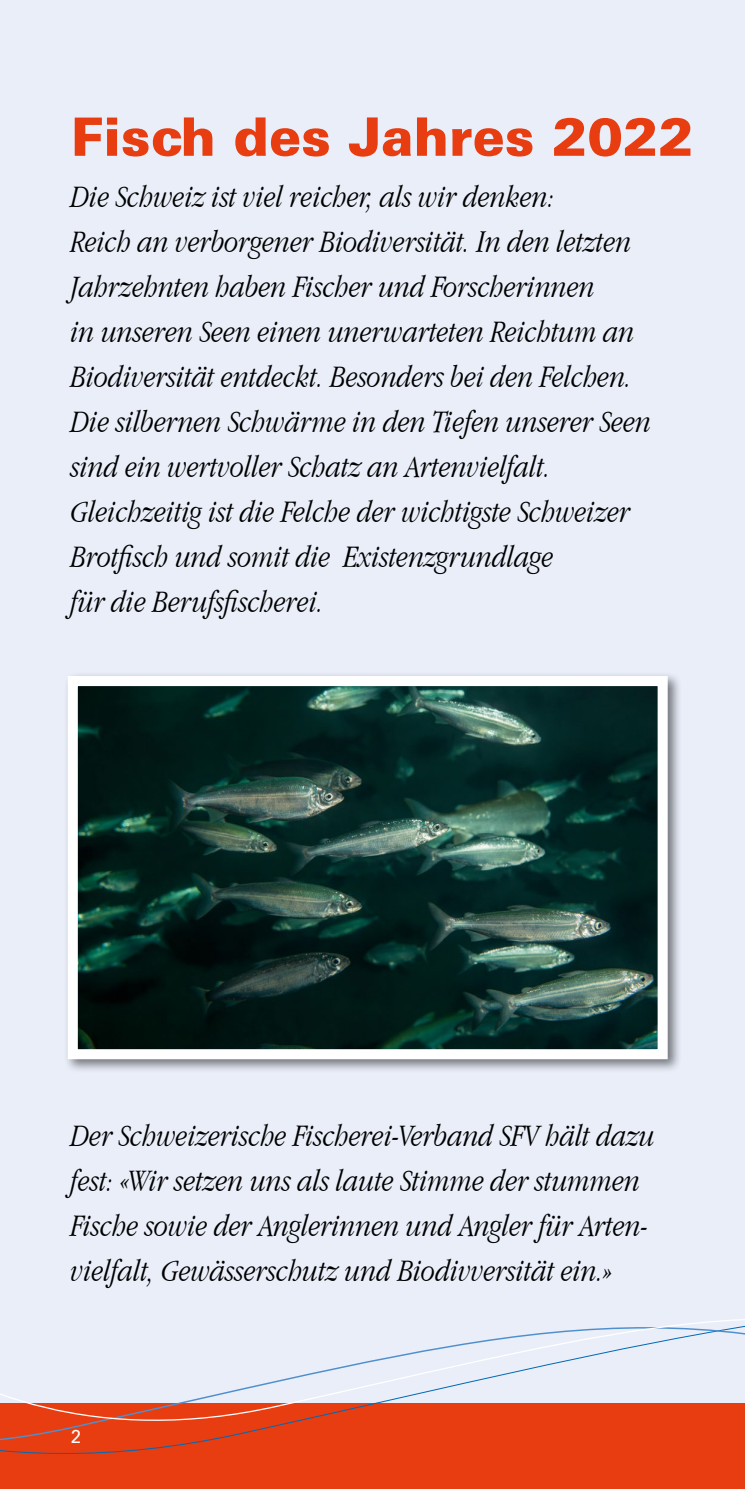
<style>
.page{position:relative;width:745px;height:1489px;background:#fff}
.page>*{position:absolute;margin:0;border:0;box-sizing:border-box;transform-origin:0 0}
.t1{font:900 53px "Univers";color:#e73d11}
.t2{font:italic 300 32.5px/45px "Apple Garamond";color:#000}
.zw{font:18.75px "Univers";color:#fff}
</style>
<div class="page">
<div style="left:0;top:0;width:744px;height:1488px;background:#e9eef9"></div>
<svg style="left:0;top:1319px;width:744px;height:169px"></svg>
<div style="left:64px;top:671px;width:617px;height:401px;background:#000;opacity:.5"></div>
<img style="left:79px;top:687px;width:577px;height:361px">
<div style="left:68px;top:676px;width:599px;height:383px;border:10px solid #fff"></div>
<p class="t1" style="left:71px;top:103px;width:624px">Fisch des Jahres 2022</p>
<p class="t2" style="left:71px;top:174px;width:581px">Die Schweiz ist viel reicher, als wir denken:<br>Reich an verborgener Biodiversität. In den letzten Jahrzehnten haben Fischer und Forscherinnen<br>in unseren Seen einen unerwarteten Reichtum an Biodiversität entdeckt. Besonders bei den Felchen.<br>Die silbernen Schwärme in den Tiefen unserer Seen sind ein wertvoller Schatz an Artenvielfalt.<br>Gleichzeitig ist die Felche der wichtigste Schweizer Brotfisch und somit die Existenzgrundlage<br>für die Berufsfischerei.</p>
<p class="t2" style="left:71px;top:1112px;width:585px">Der Schweizerische Fischerei-Verband SFV hält dazu fest: «Wir setzen uns als laute Stimme der stummen Fische sowie der Anglerinnen und Angler für Arten&shy;vielfalt, Gewässerschutz und Biodivversität ein.»</p>
<p class="zw" style="left:71px;top:1424px;width:12px">2</p>
</div>
